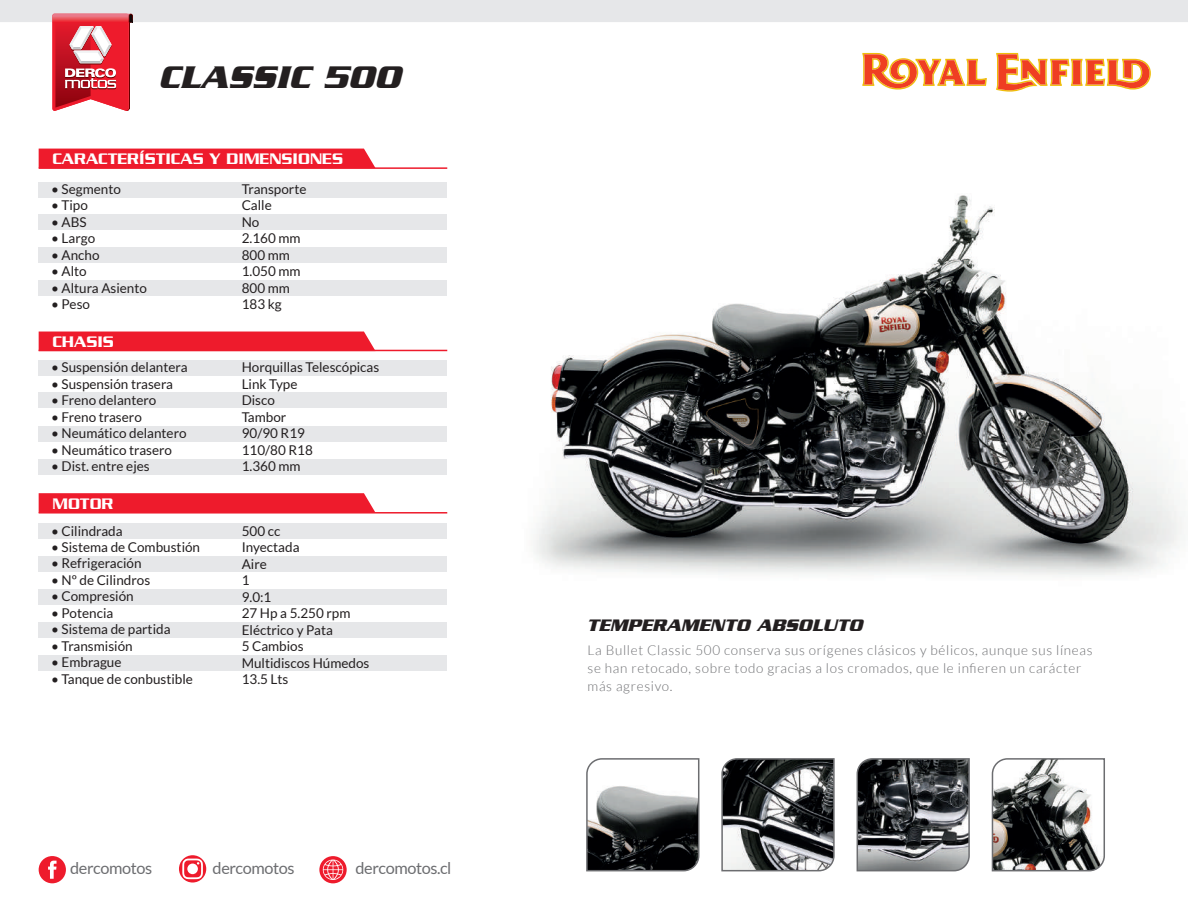
<style>
.page{position:relative;width:1188px;height:918px;background:#fff}
.page>*{position:absolute;margin:0;border:0;box-sizing:border-box;transform-origin:0 0}
.t1{font:italic 700 33.75px "Serpentine";color:#231f20}
.t2{font:italic 700 18px "Serpentine";color:#231f20}
.t3{font:500 16.5px "Serpentine";color:#fff}
.t4{font:16.35px "Lato";letter-spacing:-.025em;color:#6c6d70}
.t5{font:13.5px/16.5px "Lato";color:#231f20}
.t6{font:300 13.5px/18px "Lato";letter-spacing:.05em;color:#6c6d70}
</style>
<div class="page">
<img style="left:534px;top:195px;width:649px;height:380px">
<svg style="left:39px;top:856px;width:27px;height:27px"></svg>
<svg style="left:179px;top:855px;width:27px;height:28px"></svg>
<svg style="left:319px;top:856px;width:28px;height:27px"></svg>
<div style="left:39px;top:182px;width:408px;height:15px;background:#e6e7e9"></div>
<div style="left:39px;top:214px;width:408px;height:15px;background:#e6e7e9"></div>
<div style="left:39px;top:281px;width:408px;height:15px;background:#e6e7e9"></div>
<div style="left:39px;top:248px;width:408px;height:15px;background:#e6e7e9"></div>
<div style="left:39px;top:361px;width:408px;height:15px;background:#e6e7e9"></div>
<div style="left:39px;top:393px;width:408px;height:15px;background:#e6e7e9"></div>
<div style="left:39px;top:426px;width:408px;height:15px;background:#e6e7e9"></div>
<div style="left:39px;top:459px;width:408px;height:15px;background:#e6e7e9"></div>
<div style="left:39px;top:523px;width:408px;height:15px;background:#e6e7e9"></div>
<div style="left:39px;top:556px;width:408px;height:15px;background:#e6e7e9"></div>
<div style="left:39px;top:589px;width:408px;height:15px;background:#e6e7e9"></div>
<div style="left:39px;top:623px;width:408px;height:15px;background:#e6e7e9"></div>
<div style="left:39px;top:656px;width:408px;height:15px;background:#e6e7e9"></div>
<div style="left:39px;top:149px;width:336px;height:18px;background:#ee1b2c"></div>
<div style="left:39px;top:332px;width:337px;height:18px;background:#ee1b2c"></div>
<div style="left:39px;top:493px;width:336px;height:19px;background:#ee1b2c"></div>
<hr style="left:39px;top:167px;width:408px;height:2px;background:#ee1b2c">
<hr style="left:39px;top:350px;width:408px;height:1px;background:#ee1b2c">
<hr style="left:39px;top:512px;width:408px;height:2px;background:#ee1b2c">
<svg style="left:586px;top:758px;width:114px;height:114px"></svg>
<svg style="left:721px;top:758px;width:114px;height:114px"></svg>
<svg style="left:856px;top:758px;width:114px;height:114px;background:#595c5e"></svg>
<svg style="left:991px;top:758px;width:114px;height:114px"></svg>
<svg style="left:0;top:0;width:1188px;height:111px"></svg>
<h1 class="t1" style="left:158px;top:58px;width:244px">CLASSIC 500</h1>
<p class="t3" style="left:52px;top:149px;width:292px">CARACTERÍSTICAS Y DIMENSIONES</p>
<p class="t5" style="left:51px;top:180px;width:71px">• Segmento</p>
<p class="t5" style="left:51px;top:197px;width:38px">• Tipo</p>
<p class="t5" style="left:51px;top:213px;width:37px">• ABS</p>
<p class="t5" style="left:51px;top:230px;width:46px">• Largo</p>
<p class="t5" style="left:51px;top:246px;width:50px">• Ancho</p>
<p class="t5" style="left:51px;top:263px;width:37px">• Alto</p>
<p class="t5" style="left:51px;top:279px;width:97px">• Altura Asiento</p>
<p class="t5" style="left:51px;top:296px;width:40px">• Peso</p>
<p class="t3" style="left:52px;top:332px;width:63px">CHASIS</p>
<p class="t5" style="left:51px;top:359px;width:138px">• Suspensión delantera</p>
<p class="t5" style="left:51px;top:375px;width:123px">• Suspensión trasera</p>
<p class="t5" style="left:51px;top:392px;width:107px">• Freno delantero</p>
<p class="t5" style="left:51px;top:408px;width:92px">• Freno trasero</p>
<p class="t5" style="left:51px;top:425px;width:137px">• Neumático delantero</p>
<p class="t5" style="left:51px;top:441px;width:123px">• Neumático trasero</p>
<p class="t5" style="left:51px;top:458px;width:100px">• Dist. entre ejes</p>
<p class="t3" style="left:52px;top:494px;width:63px">MOTOR</p>
<p class="t5" style="left:51px;top:522px;width:73px">• Cilindrada</p>
<p class="t5" style="left:51px;top:539px;width:151px">• Sistema de Combustión</p>
<p class="t5" style="left:51px;top:555px;width:92px">• Refrigeración</p>
<p class="t5" style="left:51px;top:572px;width:101px">• Nº de Cilindros</p>
<p class="t5" style="left:51px;top:588px;width:84px">• Compresión</p>
<p class="t5" style="left:51px;top:605px;width:64px">• Potencia</p>
<p class="t5" style="left:51px;top:621px;width:121px">• Sistema de partida</p>
<p class="t5" style="left:51px;top:638px;width:83px">• Transmisión</p>
<p class="t5" style="left:51px;top:654px;width:72px">• Embrague</p>
<p class="t5" style="left:51px;top:671px;width:143px">• Tanque de conbustible</p>
<p class="t5" style="left:242px;top:180px;width:66px">Transporte<br>Calle<br>No<br>2.160 mm<br>800 mm<br>1.050 mm<br>800 mm<br>183 kg</p>
<p class="t5" style="left:242px;top:359px;width:139px">Horquillas Telescópicas<br>Link Type<br>Disco<br>Tambor<br>90/90 R19<br>110/80 R18<br>1.360 mm</p>
<p class="t5" style="left:242px;top:522px;width:129px">500 cc<br>Inyectada<br>Aire<br>1<br>9.0:1<br>27 Hp a 5.250 rpm<br>Eléctrico y Pata<br>5 Cambios<br>Multidiscos Húmedos<br>13.5 Lts</p>
<p class="t4" style="left:70px;top:859px;width:83px">dercomotos</p>
<p class="t4" style="left:213px;top:859px;width:83px">dercomotos</p>
<p class="t4" style="left:356px;top:859px;width:97px">dercomotos.cl</p>
<h2 class="t2" style="left:587px;top:615px;width:277px">TEMPERAMENTO ABSOLUTO</h2>
<p class="t6" style="left:588px;top:641px;width:506px">La Bullet Classic 500 conserva sus orígenes clásicos y bélicos, aunque sus líneas se han retocado, sobre todo gracias a los cromados, que le infieren un carácter más agresivo.</p>
</div>
